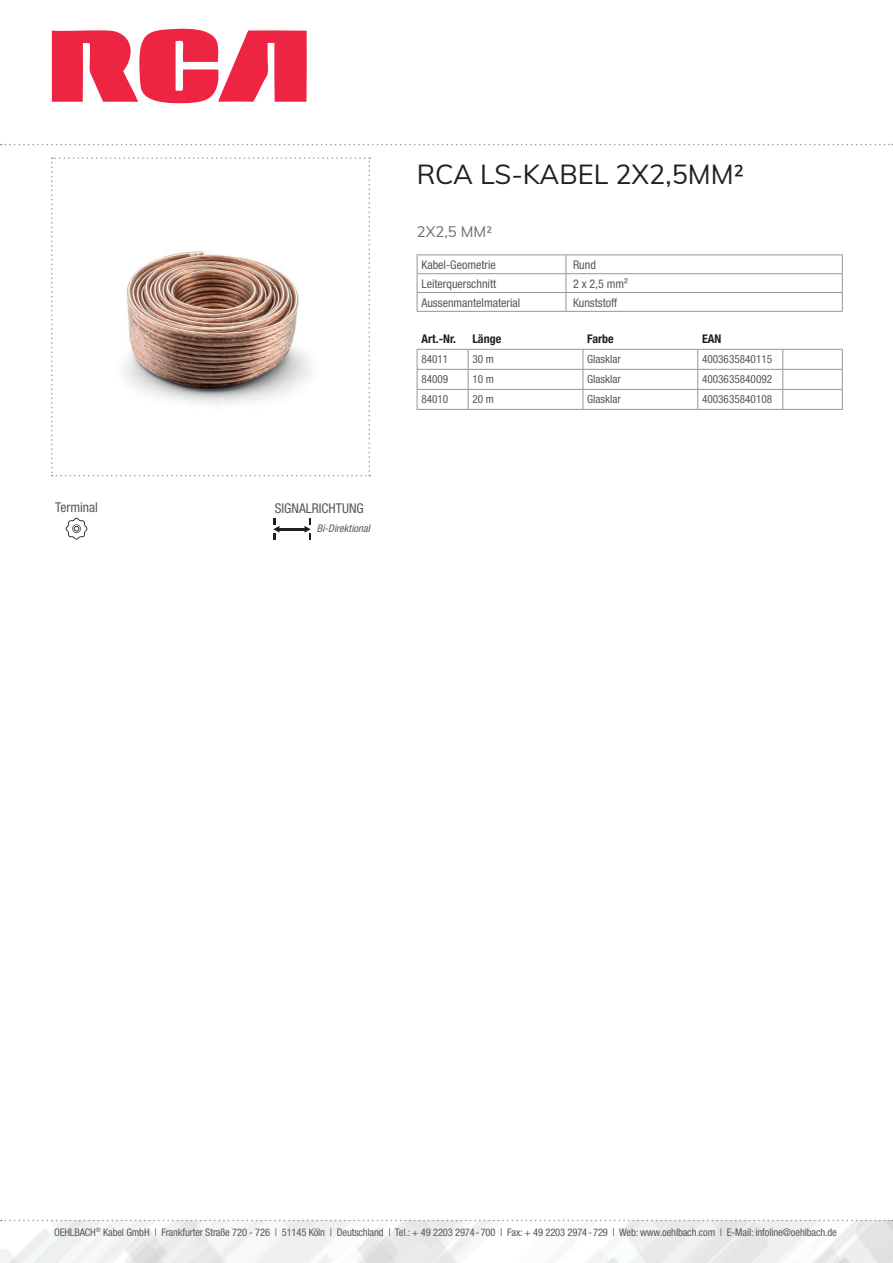
<style>
.page{position:relative;width:893px;height:1263px;background:#fff}
.page>*{position:absolute;margin:0;border:0;box-sizing:border-box;transform-origin:0 0}
.t1{font:27px "Muli";color:#231f20}
.t2{font:15px "Muli";color:#6c6d70}
.t3{font:condensed 13.5px "Helvetica Neue LTW1 G";color:#57585a}
.t4{font:condensed 12px "Helvetica Neue LTW1 G";color:#57585a}
.t5{font:700 condensed 12px "Helvetica Neue LTW1 G";color:#231f20}
.t6{font:condensed 11.25px "Helvetica Neue LTW1 G";color:#57585a}
.t7{font:condensed 10.5px "Helvetica Neue LTW1 G";letter-spacing:-.01em;color:#57585a}
.t8{font:italic condensed 10.5px "Helvetica Neue LTW1 G";color:#57585a}
</style>
<div class="page">
<img style="left:0;top:1220px;width:893px;height:43px">
<svg style="left:1px;top:1220px;width:892px;height:1px"></svg>
<svg style="left:1px;top:144px;width:892px;height:1px"></svg>
<svg style="left:52px;top:28px;width:255px;height:75px"></svg>
<svg style="left:51px;top:157px;width:319px;height:319px"></svg>
<svg style="left:66px;top:518px;width:21px;height:22px"></svg>
<hr style="left:279px;top:528px;width:26px;height:3px;background:#231f20">
<svg style="left:273px;top:518px;width:6px;height:21px"></svg>
<svg style="left:304px;top:518px;width:7px;height:21px"></svg>
<svg style="left:417px;top:348px;width:426px;height:61px"></svg>
<hr style="left:417px;top:409px;width:51px;height:1px;background:#939598">
<hr style="left:468px;top:409px;width:115px;height:1px;background:#939598">
<hr style="left:583px;top:409px;width:115px;height:1px;background:#939598">
<hr style="left:698px;top:409px;width:85px;height:1px;background:#939598">
<hr style="left:783px;top:409px;width:60px;height:1px;background:#939598">
<hr style="left:417px;top:349px;width:51px;height:1px;background:#939598">
<hr style="left:468px;top:349px;width:115px;height:1px;background:#939598">
<hr style="left:583px;top:349px;width:115px;height:1px;background:#939598">
<hr style="left:698px;top:349px;width:85px;height:1px;background:#939598">
<hr style="left:783px;top:349px;width:60px;height:1px;background:#939598">
<hr style="left:417px;top:254px;width:149px;height:1px;background:#939598">
<hr style="left:566px;top:254px;width:277px;height:1px;background:#939598">
<svg style="left:417px;top:255px;width:426px;height:56px"></svg>
<hr style="left:417px;top:311px;width:149px;height:1px;background:#939598">
<hr style="left:566px;top:311px;width:277px;height:1px;background:#939598">
<div style="left:806px;top:354px;width:33px;height:14px;background:#fff"></div>
<div style="left:806px;top:374px;width:33px;height:14px;background:#fff"></div>
<div style="left:806px;top:394px;width:33px;height:14px;background:#fff"></div>
<h1 class="t1" style="left:417px;top:155px;width:329px">RCA LS-KABEL 2X2,5MM²</h1>
<h2 class="t2" style="left:417px;top:221px;width:77px">2X2,5 MM²</h2>
<p class="t4" style="left:421px;top:258px;width:76px">Kabel-Geometrie</p>
<p class="t4" style="left:573px;top:258px;width:24px">Rund</p>
<p class="t4" style="left:421px;top:277px;width:76px">Leiterquerschnitt</p>
<p class="t4" style="left:573px;top:277px;width:56px">2 x 2,5 mm²</p>
<p class="t4" style="left:421px;top:296px;width:100px">Aussenmantelmaterial</p>
<p class="t4" style="left:573px;top:296px;width:46px">Kunststoff</p>
<p class="t3" style="left:55px;top:499px;width:44px">Terminal</p>
<p class="t3" style="left:275px;top:500px;width:91px">SIGNALRICHTUNG</p>
<p class="t8" style="left:317px;top:523px;width:57px">Bi-Direktional</p>
<p class="t5" style="left:421px;top:332px;width:36px">Art.-Nr.</p>
<p class="t5" style="left:472px;top:332px;width:30px">Länge</p>
<p class="t5" style="left:587px;top:332px;width:28px">Farbe</p>
<p class="t5" style="left:702px;top:332px;width:21px">EAN</p>
<p class="t6" style="left:421px;top:353px;width:28px">84011</p>
<p class="t6" style="left:472px;top:353px;width:23px">30 m</p>
<p class="t6" style="left:587px;top:353px;width:35px">Glasklar</p>
<p class="t6" style="left:702px;top:353px;width:72px">4003635840115</p>
<p class="t6" style="left:421px;top:373px;width:28px">84009</p>
<p class="t6" style="left:472px;top:373px;width:23px">10 m</p>
<p class="t6" style="left:587px;top:373px;width:35px">Glasklar</p>
<p class="t6" style="left:702px;top:373px;width:72px">4003635840092</p>
<p class="t6" style="left:421px;top:393px;width:28px">84010</p>
<p class="t6" style="left:472px;top:393px;width:23px">20 m</p>
<p class="t6" style="left:587px;top:393px;width:35px">Glasklar</p>
<p class="t6" style="left:702px;top:393px;width:72px">4003635840108</p>
<p class="t7" style="left:54px;top:1226px;width:784px">OEHLBACH<sup>®</sup> Kabel GmbH | Frankfurter Straße 720 - 726 | 51145 Köln | Deutschland | Tel.: + 49 2203 2974-700 | Fax: + 49 2203 2974-729 | Web: www.oehlbach.com | E-Mail: infoline@oehlbach.de</p>
</div>
